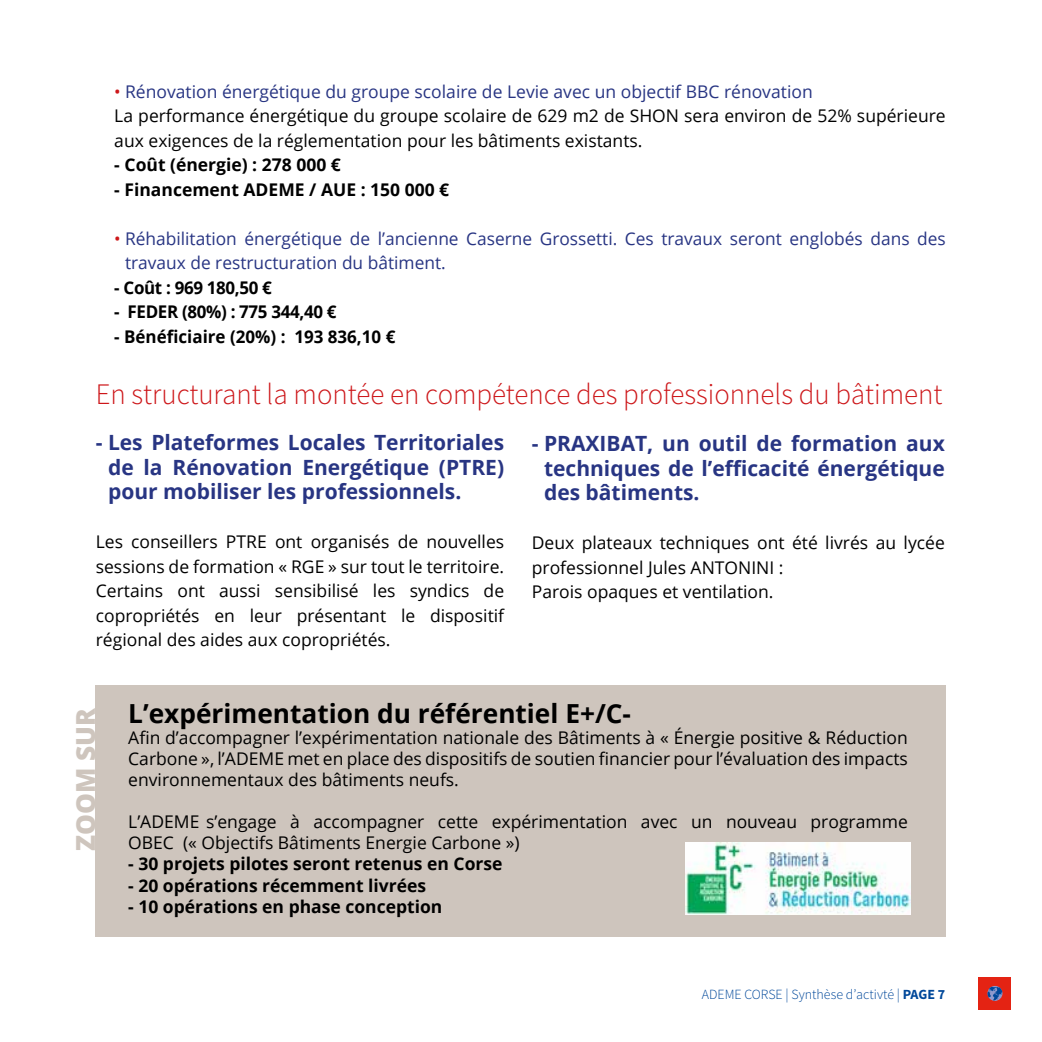
<style>
.page{position:relative;width:1042px;height:1042px;background:#fff}
.page>*{position:absolute;margin:0;border:0;box-sizing:border-box;transform-origin:0 0}
.t1{font:300 29.75px "Source Sans Pro";color:#cd171a}
.t2{font:700 26.25px "Open Sans";color:#000}
.t3{font:800 26.25px "Open Sans";color:#cec5bd}
.t4{font:700 21px/24.5px "Open Sans";color:#283583;text-align:justify}
.t5{font:17.5px/24.5px "Open Sans";color:#000}
.t6{font:700 17.5px "Open Sans";color:#000}
.t7{font:17.5px/24.5px "Open Sans";color:#283583}
.t8{font:700 17.5px "Open Sans";letter-spacing:-.02em;color:#000}
.t9{font:300 14px "Source Sans Pro";color:#00489a}
.s1{color:#cd171a}
.s2{color:#283583}
.s3{font-weight:700}
</style>
<div class="page">
<div style="left:979px;top:977px;width:32px;height:33px;background:#e42313"></div>
<svg style="left:987px;top:986px;width:15px;height:15px"></svg>
<div style="left:95px;top:685px;width:850px;height:251px;background:#cec5bd"></div>
<img style="left:685px;top:842px;width:226px;height:73px">
<p class="t5" style="left:114px;top:79px;width:833px"><span class="s1">•</span> <span class="s2">Rénovation énergétique du groupe scolaire de Levie avec un objectif BBC rénovation<br></span>La performance énergétique du groupe scolaire de 629 m2 de SHON sera environ de 52% supérieure aux exigences de la réglementation pour les bâtiments existants.</p>
<p class="t6" style="left:114px;top:153px;width:228px">- Coût (énergie) : 278 000 €</p>
<p class="t6" style="left:114px;top:177px;width:336px">- Financement ADEME / AUE : 150 000 €</p>
<p class="t7" style="left:125px;top:226px;width:822px;text-indent:-11px"><span class="s1">•</span> Réhabilitation énergétique de l’ancienne Caserne Grossetti. Ces travaux seront englobés dans des travaux de restructuration du bâtiment.</p>
<p class="t8" style="left:114px;top:275px;width:159px">- Coût : 969 180,50 €</p>
<p class="t8" style="left:114px;top:300px;width:224px">- FEDER (80%) : 775 344,40 €</p>
<p class="t6" style="left:114px;top:324px;width:282px">- Bénéficiaire (20%) : 193 836,10 €</p>
<h1 class="t1" style="left:96px;top:376px;width:848px">En structurant la montée en compétence des professionnels du bâtiment</h1>
<p class="t4" style="left:108px;top:430px;width:398px;text-indent:-12px">- Les Plateformes Locales Territoriales de la Rénovation Energétique (PTRE) pour mobiliser les professionnels.</p>
<p class="t5" style="left:96px;top:529px;width:410px;text-align:justify">Les conseillers PTRE ont organisés de nouvelles sessions de formation « RGE » sur tout le territoire.<br>Certains ont aussi sensibilisé les syndics de copropriétés en leur présentant le dispositif régional des aides aux copropriétés.</p>
<p class="t4" style="left:544px;top:431px;width:402px;text-indent:-12px">- PRAXIBAT, un outil de formation aux techniques de l’efficacité énergétique des bâtiments.</p>
<p class="t5" style="left:532px;top:530px;width:414px">Deux plateaux techniques ont été livrés au lycée professionnel Jules ANTONINI :<br>Parois opaques et ventilation.</p>
<h2 class="t3" style="left:66px;top:851px;width:145px;rotate:-90deg">ZOOM SUR</h2>
<h2 class="t2" style="left:128px;top:695px;width:504px">L’expérimentation du référentiel E+/C-</h2>
<p class="t5" style="left:128px;top:727px;width:781px;line-height:21px;text-align:justify">Afin d’accompagner l’expérimentation nationale des Bâtiments à « Énergie positive &amp; Réduction Carbone », l’ADEME met en place des dispositifs de soutien financier pour l’évaluation des impacts environnementaux des bâtiments neufs.</p>
<p class="t5" style="left:128px;top:811px;width:781px;line-height:21px">L’ADEME s’engage à accompagner cette expérimentation avec un nouveau programme<br>OBEC (« Objectifs Bâtiments Energie Carbone »)</p>
<p class="t6" style="left:128px;top:852px;width:376px">- 30 projets pilotes seront retenus en Corse</p>
<p class="t6" style="left:128px;top:873px;width:299px">- 20 opérations récemment livrées</p>
<p class="t6" style="left:128px;top:894px;width:316px">- 10 opérations en phase conception</p>
<p class="t9" style="left:702px;top:985px;width:245px">ADEME CORSE | Synthèse d’activté | <span class="s3">PAGE 7</span></p>
</div>
